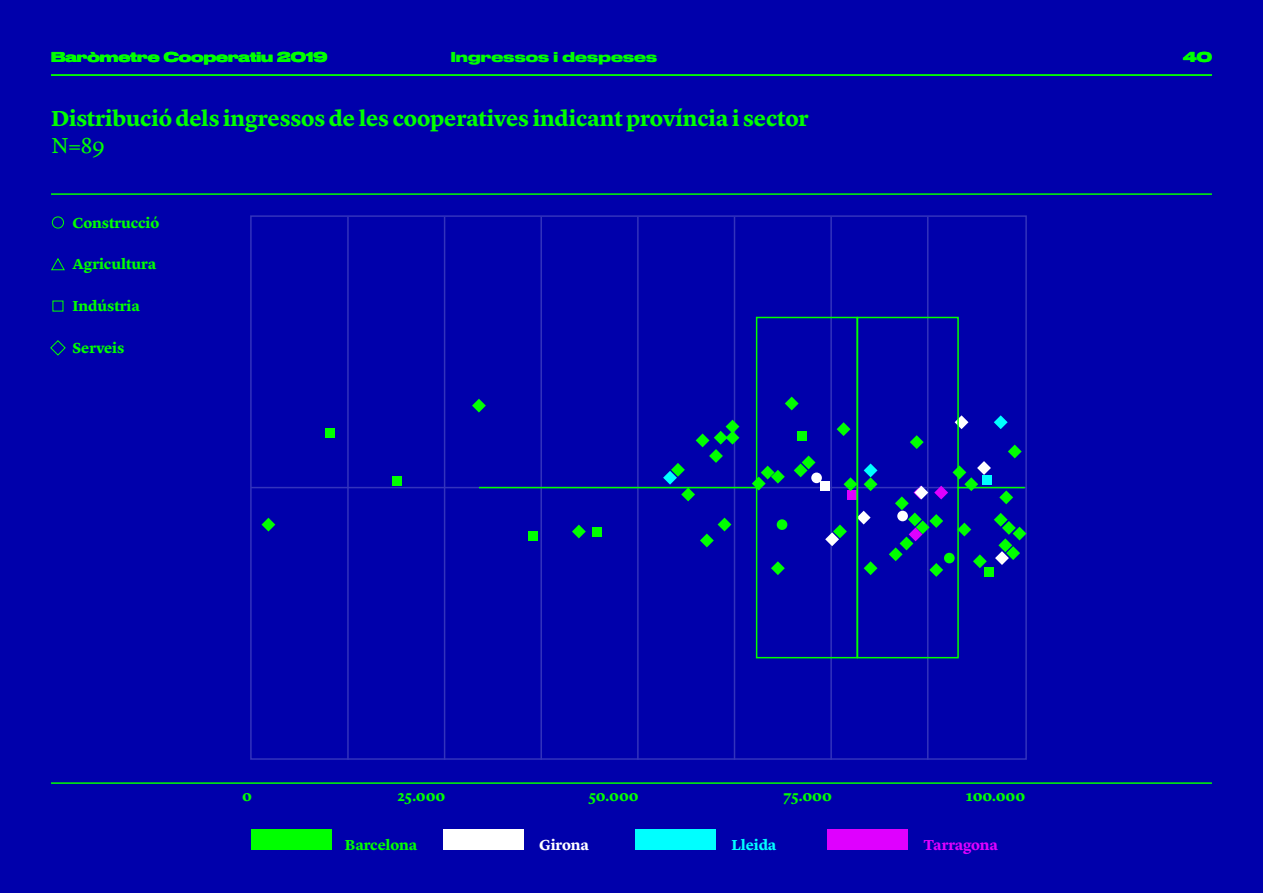
<style>
.page{position:relative;width:1263px;height:893px;background:#0000ab}
.page>*{position:absolute;margin:0;border:0;box-sizing:border-box;transform-origin:0 0}
.t1{font:700 22.5px "Lyon Text";letter-spacing:-.005em;color:#0f0}
.t2{font:22.5px "Lyon Text";color:#0f0}
.t3{font:700 15px "Lyon Text";letter-spacing:-.005em;color:#0f0}
.t4{font:700 15px "Lyon Text";letter-spacing:-.015em;color:#df00ff}
.t5{font:700 15px "Lyon Text";letter-spacing:-.01em;color:#fff}
.t6{font:700 15px "Lyon Text";letter-spacing:-.01em;color:#0ff}
.t7{font:700 13.5px "Druk Wide";letter-spacing:.005em;color:#0f0}
</style>
<div class="page">
<hr style="left:51px;top:74px;width:1161px;height:2px;background:#0f0">
<hr style="left:251px;top:487px;width:776px;height:1px;background:#3333bc">
<hr style="left:347px;top:217px;width:2px;height:543px;background:#3333bc">
<hr style="left:540px;top:217px;width:2px;height:543px;background:#3333bc">
<hr style="left:734px;top:217px;width:1px;height:543px;background:#3333bc">
<hr style="left:444px;top:217px;width:1px;height:543px;background:#3333bc">
<hr style="left:637px;top:217px;width:2px;height:543px;background:#3333bc">
<hr style="left:830px;top:217px;width:2px;height:543px;background:#3333bc">
<hr style="left:927px;top:217px;width:1px;height:543px;background:#3333bc">
<hr style="left:51px;top:782px;width:1161px;height:2px;background:#0f0">
<hr style="left:51px;top:193px;width:1161px;height:2px;background:#0f0">
<div style="left:251px;top:829px;width:81px;height:21px;background:#0f0"></div>
<div style="left:443px;top:829px;width:81px;height:21px;background:#fff"></div>
<div style="left:635px;top:829px;width:81px;height:21px;background:#0ff"></div>
<div style="left:827px;top:829px;width:81px;height:21px;background:#df00ff"></div>
<div style="left:52px;top:216px;width:12px;height:12px;border:1px solid #0f0;border-radius:50%"></div>
<div style="left:325px;top:428px;width:10px;height:10px;background:#0f0"></div>
<div style="left:392px;top:476px;width:10px;height:9px;background:#0f0"></div>
<div style="left:528px;top:531px;width:10px;height:10px;background:#0f0"></div>
<div style="left:592px;top:527px;width:10px;height:9px;background:#0f0"></div>
<div style="left:797px;top:431px;width:9px;height:9px;background:#0f0"></div>
<div style="left:820px;top:481px;width:10px;height:9px;background:#fff"></div>
<div style="left:847px;top:490px;width:10px;height:9px;background:#df00ff"></div>
<svg style="left:261px;top:518px;width:14px;height:13px"></svg>
<svg style="left:472px;top:399px;width:14px;height:13px"></svg>
<svg style="left:572px;top:525px;width:14px;height:13px"></svg>
<svg style="left:794px;top:456px;width:21px;height:21px"></svg>
<svg style="left:843px;top:477px;width:12px;height:14px"></svg>
<svg style="left:864px;top:561px;width:13px;height:14px"></svg>
<svg style="left:889px;top:435px;width:137px;height:142px"></svg>
<svg style="left:864px;top:463px;width:13px;height:28px"></svg>
<svg style="left:994px;top:415px;width:14px;height:14px"></svg>
<svg style="left:955px;top:415px;width:13px;height:14px"></svg>
<svg style="left:860px;top:511px;width:10px;height:13px"></svg>
<svg style="left:785px;top:397px;width:14px;height:13px"></svg>
<svg style="left:837px;top:422px;width:13px;height:14px"></svg>
<svg style="left:771px;top:561px;width:14px;height:14px"></svg>
<svg style="left:825px;top:524px;width:22px;height:22px"></svg>
<svg style="left:752px;top:466px;width:33px;height:24px"></svg>
<svg style="left:663px;top:420px;width:76px;height:81px"></svg>
<svg style="left:700px;top:518px;width:31px;height:29px"></svg>
<svg style="left:50px;top:340px;width:16px;height:16px"></svg>
<svg style="left:51px;top:258px;width:14px;height:13px"></svg>
<div style="left:811px;top:473px;width:11px;height:10px;background:#fff;border-radius:50%"></div>
<div style="left:897px;top:511px;width:11px;height:10px;background:#fff;border-radius:50%"></div>
<div style="left:944px;top:553px;width:11px;height:10px;background:#0f0;border-radius:50%"></div>
<div style="left:777px;top:519px;width:10px;height:11px;background:#0f0;border-radius:50%"></div>
<hr style="left:479px;top:487px;width:280px;height:1px;background:#0f0">
<hr style="left:957px;top:487px;width:68px;height:1px;background:#0f0">
<div style="left:756px;top:317px;width:102px;height:341px;border:2px solid #0f0"></div>
<div style="left:857px;top:317px;width:102px;height:341px;border:2px solid #0f0"></div>
<p class="t7" style="left:51px;top:46px;width:278px">Baròmetre Cooperatiu 2019</p>
<p class="t7" style="left:1183px;top:46px;width:30px">40</p>
<p class="t7" style="left:451px;top:46px;width:208px">Ingressos i despeses</p>
<h1 class="t1" style="left:51px;top:100px;width:759px">Distribució dels ingressos de les cooperatives indicant província i sector</h1>
<h1 class="t2" style="left:51px;top:128px;width:55px">N=89</h1>
<p class="t3" style="left:73px;top:211px;width:88px">Construcció</p>
<p class="t3" style="left:73px;top:252px;width:85px">Agricultura</p>
<p class="t3" style="left:73px;top:294px;width:69px">Indústria</p>
<p class="t3" style="left:73px;top:336px;width:53px">Serveis</p>
<p class="t3" style="left:242px;top:784px;width:11px">0</p>
<p class="t3" style="left:397px;top:784px;width:50px">25.000</p>
<p class="t3" style="left:589px;top:784px;width:52px">50.000</p>
<p class="t3" style="left:783px;top:784px;width:50px">75.000</p>
<p class="t3" style="left:966px;top:784px;width:61px">100.000</p>
<p class="t3" style="left:345px;top:833px;width:74px">Barcelona</p>
<p class="t5" style="left:539px;top:833px;width:51px">Girona</p>
<p class="t6" style="left:731px;top:833px;width:47px">Lleida</p>
<p class="t4" style="left:924px;top:833px;width:76px">Tarragona</p>
</div>
